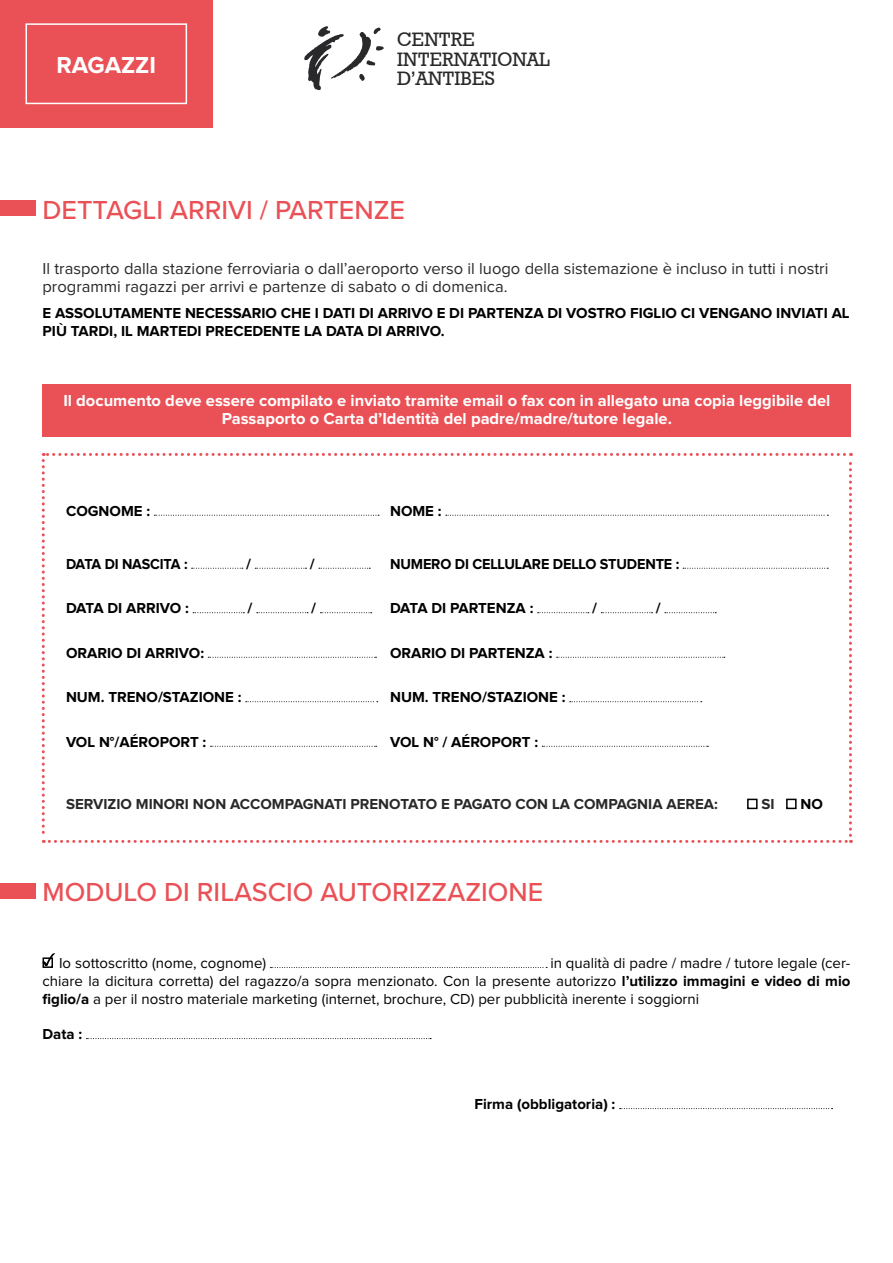
<style>
.page{position:relative;width:893px;height:1263px;background:#fff}
.page>*{position:absolute;margin:0;border:0;box-sizing:border-box;transform-origin:0 0}
.t1{font:500 27px "Proxima Nova";color:#ea5156}
.t2{font:700 24px "Proxima Nova";color:#fff}
.t3{font:19.5px "Geometric Slab 712 BT Medium A";color:#29292b}
.PARAGRAPHE{font:16.5px/18px "Proxima Nova";color:#29292b}
.PARAGRAPHE-2{font:700 16.5px/18px "Proxima Nova";color:#fff;text-align:center}
.PARAGRAPHE-3{font:700 15px/18px "Proxima Nova";color:#000}
.t4{font:15px/18px "Proxima Nova";color:#000;text-align:justify}
.t5{font:700 15px "Proxima Nova";color:#29292b}
.PARAGRAPHE-4{font:700 15px "Proxima Nova";color:#000;scale:.96 1}
.PARAGRAPHE-5{font:700 15px "Proxima Nova";color:#000;scale:.95 1}
.s1{font-weight:700}
</style>
<div class="page">
<div style="left:43px;top:957px;width:10px;height:11px;border:2px solid #000"></div>
<svg style="left:43px;top:953px;width:12px;height:13px"></svg>
<svg style="left:270px;top:967px;width:277px;height:1px"></svg>
<svg style="left:86px;top:1038px;width:345px;height:1px"></svg>
<svg style="left:620px;top:1108px;width:213px;height:1px"></svg>
<svg style="left:42px;top:453px;width:810px;height:390px"></svg>
<svg style="left:304px;top:26px;width:80px;height:64px"></svg>
<div style="left:0;top:0;width:213px;height:128px;background:#ea5156"></div>
<div style="left:26px;top:23px;width:161px;height:81px;border:2px solid #fff"></div>
<div style="left:0;top:201px;width:35px;height:15px;background:#ea5156"></div>
<div style="left:43px;top:384px;width:808px;height:53px;background:#ea5156"></div>
<div style="left:0;top:883px;width:35px;height:15px;background:#ea5156"></div>
<p class="t2" style="left:57px;top:52px;width:101px">RAGAZZI</p>
<p class="t3" style="left:397px;top:27px;width:79px">CENTRE</p>
<p class="t3" style="left:397px;top:47px;width:155px">INTERNATIONAL</p>
<p class="t3" style="left:397px;top:66px;width:99px">D’ANTIBES</p>
<p class="t1" style="left:43px;top:190px;width:364px">DETTAGLI ARRIVI / PARTENZE</p>
<p class="PARAGRAPHE" style="left:43px;top:259px;width:787px">Il trasporto dalla stazione ferroviaria o dall’aeroporto verso il luogo della sistemazione è incluso in tutti i nostri programmi ragazzi per arrivi e partenze di sabato o di domenica.</p>
<p class="PARAGRAPHE-3" style="left:43px;top:304px;width:809px">E ASSOLUTAMENTE NECESSARIO CHE I DATI DI ARRIVO E DI PARTENZA DI VOSTRO FIGLIO CI VENGANO INVIATI AL<br>PIÙ TARDI, IL MARTEDI PRECEDENTE LA DATA DI ARRIVO.</p>
<p class="PARAGRAPHE-2" style="left:63px;top:392px;width:768px">Il documento deve essere compilato e inviato tramite email o fax con in allegato una copia leggibile del<br>Passaporto o Carta d’Identità del padre/madre/tutore legale.</p>
<p class="PARAGRAPHE-3" style="left:66px;top:502px;width:86px">COGNOME :</p>
<p class="PARAGRAPHE-3" style="left:390px;top:502px;width:53px">NOME :</p>
<p class="PARAGRAPHE-5" style="left:66px;top:555px;width:129px">DATA DI NASCITA :</p>
<p class="PARAGRAPHE-3" style="left:246px;top:555px;width:6px">/</p>
<p class="PARAGRAPHE-3" style="left:310px;top:555px;width:6px">/</p>
<p class="PARAGRAPHE-4" style="left:390px;top:555px;width:303px">NUMERO DI CELLULARE DELLO STUDENTE :</p>
<p class="PARAGRAPHE-3" style="left:66px;top:599px;width:124px">DATA DI ARRIVO :</p>
<p class="PARAGRAPHE-3" style="left:248px;top:599px;width:6px">/</p>
<p class="PARAGRAPHE-3" style="left:311px;top:599px;width:6px">/</p>
<p class="PARAGRAPHE-3" style="left:390px;top:599px;width:145px">DATA DI PARTENZA :</p>
<p class="PARAGRAPHE-3" style="left:592px;top:599px;width:6px">/</p>
<p class="PARAGRAPHE-3" style="left:656px;top:599px;width:6px">/</p>
<p class="PARAGRAPHE-3" style="left:66px;top:644px;width:139px">ORARIO DI ARRIVO:</p>
<p class="PARAGRAPHE-3" style="left:390px;top:644px;width:164px">ORARIO DI PARTENZA :</p>
<p class="PARAGRAPHE-3" style="left:66px;top:688px;width:177px">NUM. TRENO/STAZIONE :</p>
<p class="PARAGRAPHE-3" style="left:390px;top:688px;width:177px">NUM. TRENO/STAZIONE :</p>
<p class="PARAGRAPHE-3" style="left:66px;top:733px;width:142px">VOL N°/AÉROPORT :</p>
<p class="PARAGRAPHE-3" style="left:390px;top:733px;width:150px">VOL N° / AÉROPORT :</p>
<p class="t5" style="left:66px;top:795px;width:653px">SERVIZIO MINORI NON ACCOMPAGNATI PRENOTATO E PAGATO CON LA COMPAGNIA AEREA:</p>
<p class="t5" style="left:761px;top:795px;width:15px">SI</p>
<p class="PARAGRAPHE-3" style="left:800px;top:795px;width:24px">NO</p>
<p class="t1" style="left:43px;top:872px;width:502px">MODULO DI RILASCIO AUTORIZZAZIONE</p>
<p class="t4" style="left:43px;top:954px;width:809px;text-indent:508px">in qualità di padre / madre / tutore legale (cer&shy;chiare la dicitura corretta) del ragazzo/a sopra menzionato. Con la presente autorizzo <span class="s1">l’utilizzo immagini e video di mio figlio/a</span> a per il nostro materiale marketing (internet, brochure, CD) per pubblicità inerente i soggiorni</p>
<p class="PARAGRAPHE-3" style="left:43px;top:1025px;width:41px">Data :</p>
<p class="t4" style="left:59px;top:954px;width:209px">Io sottoscritto (nome, cognome)</p>
<p class="PARAGRAPHE-3" style="left:475px;top:1095px;width:142px">Firma (obbligatoria) :</p>
</div>
